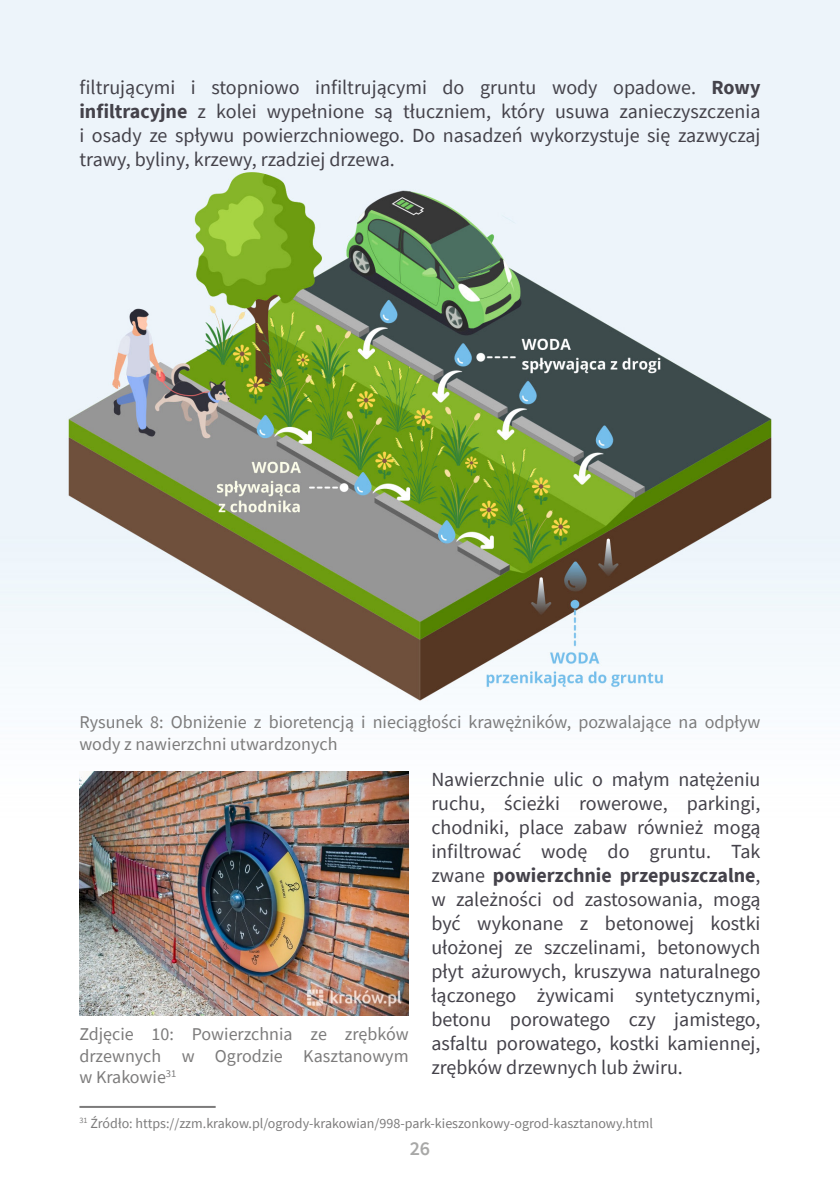
<style>
.page{position:relative;width:840px;height:1191px;background:#fff}
.page>*{position:absolute;margin:0;border:0;box-sizing:border-box;transform-origin:0 0}
.Paragraph_text{font:20px/24px "Source Sans Pro";color:#44424a;text-align:justify}
.t1{font:600 20px "Source Sans Pro";color:#a8a8a7}
.Podpis{font:18px/21.6px "Source Sans Pro";color:#7c7b7b}
.Przypis{font:14px "Source Sans Pro";color:#7c7b7b}
.s1{font-weight:700}
</style>
<div class="page">
<img style="left:0;top:0;width:839px;height:1108px">
<img style="left:79px;top:771px;width:329px;height:244px">
<hr style="left:79px;top:1106px;width:136px;height:2px;background:#7c7b7b">
<p class="Paragraph_text" style="left:79px;top:76px;width:682px">filtrującymi i stopniowo infiltrującymi do gruntu wody opadowe. <span class="s1">Rowy infiltracyjne</span> z kolei wypełnione są tłuczniem, który usuwa zanieczyszczenia i osady ze spływu powierzchniowego. Do nasadzeń wykorzystuje się zazwyczaj trawy, byliny, krzewy, rzadziej drzewa.</p>
<p class="Podpis" style="left:79px;top:711px;width:682px">Rysunek 8: Obniżenie z bioretencją i nieciągłości krawężników, pozwalające na odpływ wody z nawierzchni utwardzonych</p>
<p class="Paragraph_text" style="left:431px;top:767px;width:330px">Nawierzchnie ulic o małym natężeniu ruchu, ścieżki rowerowe, parkingi, chodniki, place zabaw również mogą infiltrować wodę do gruntu. Tak zwane <span class="s1">powierzchnie przepuszczalne</span>, w zależności od zastosowania, mogą być wykonane z betonowej kostki ułożonej ze szczelinami, betonowych płyt ażurowych, kruszywa naturalnego łączonego żywicami syntetycznymi, betonu porowatego czy jamistego, asfaltu porowatego, kostki kamiennej, zrębków drzewnych lub żwiru.</p>
<p class="Podpis" style="left:79px;top:1023px;width:330px;text-align:justify">Zdjęcie 10: Powierzchnia ze zrębków drzewnych w Ogrodzie Kasztanowym w Krakowie<sup>31</sup></p>
<p class="Przypis" style="left:79px;top:1114px;width:575px"><sup>31</sup> Źródło: https://zzm.krakow.pl/ogrody-krakowian/998-park-kieszonkowy-ogrod-kasztanowy.html</p>
<p class="t1" style="left:409px;top:1135px;width:22px">26</p>
</div>
